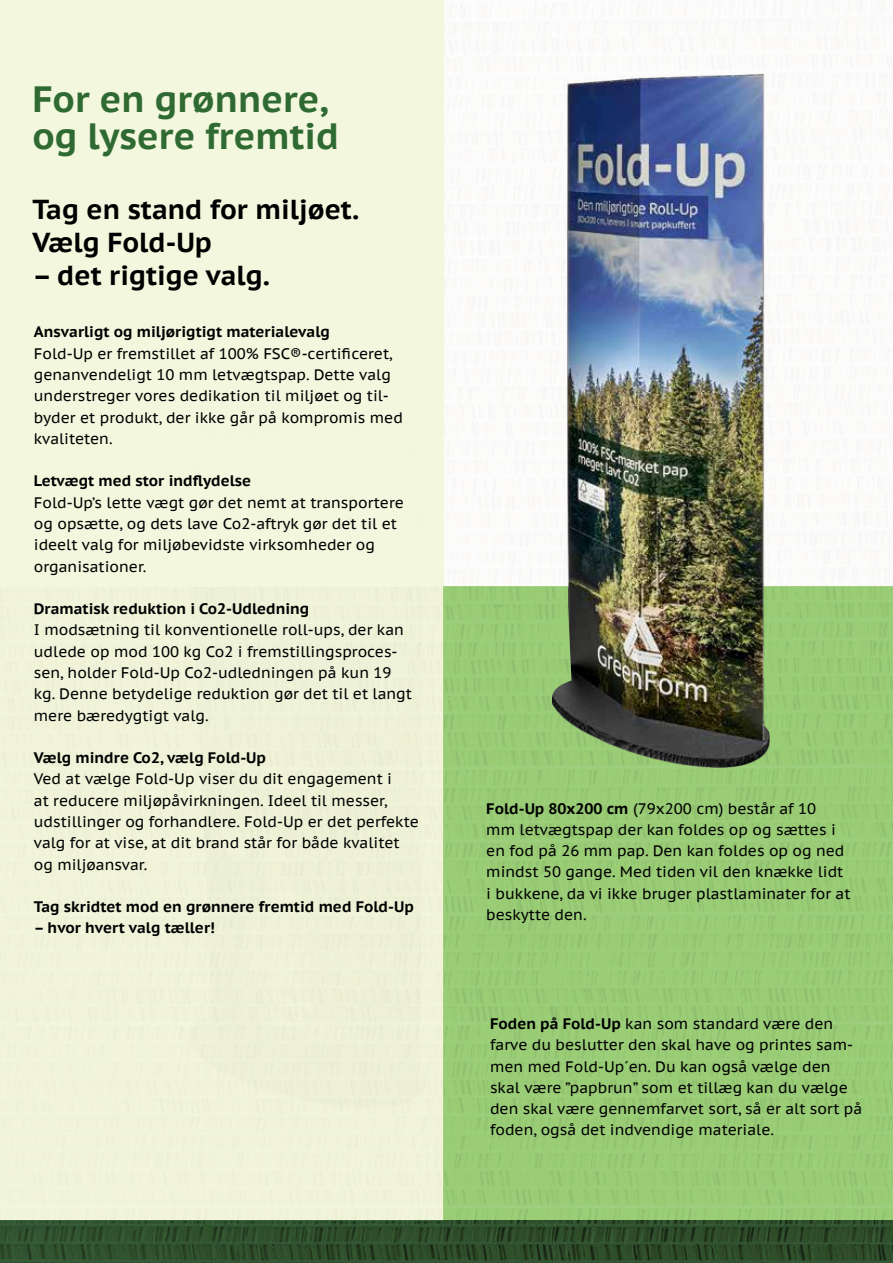
<style>
.page{position:relative;width:893px;height:1263px;background:#fff}
.page>*{position:absolute;margin:0;border:0;box-sizing:border-box;transform-origin:0 0}
.t1{font:700 36.45px/36.5px "PT Sans Caption";color:#2e6a32}
.t2{font:700 27.3px/33.5px "PT Sans Caption";color:#000}
.t3{font:15.15px/21.3px "PT Sans Caption";color:#000}
.t4{font:700 15.15px "PT Sans Caption";color:#000}
.s1{font-weight:700}
</style>
<div class="page">
<div style="left:0;top:0;width:443px;height:1220px;background:#f3f7dc"></div>
<div style="left:443px;top:587px;width:450px;height:633px;background:#99cd79"></div>
<svg style="left:0;top:1220px;width:893px;height:43px;fill:#2f4e2c"></svg>
<img style="left:547px;top:73px;width:224px;height:695px">
<h1 class="t1" style="left:32px;top:80px;width:308px">For en grønnere, og lysere fremtid</h1>
<h2 class="t2" style="left:32px;top:192px;width:328px">Tag en stand for miljøet.<br>Vælg Fold-Up</h2>
<h2 class="t2" style="left:32px;top:258px;width:238px">– det rigtige valg.</h2>
<p class="t4" style="left:34px;top:322px;width:297px">Ansvarligt og miljørigtigt materialevalg</p>
<p class="t3" style="left:34px;top:342px;width:371px">Fold-Up er fremstillet af 100% FSC®-certificeret, genanvendeligt 10 mm letvægtspap. Dette valg understreger vores dedikation til miljøet og til&shy;byder et produkt, der ikke går på kompromis med kvaliteten.</p>
<p class="t4" style="left:34px;top:471px;width:219px">Letvægt med stor indflydelse</p>
<p class="t3" style="left:34px;top:491px;width:371px">Fold-Up’s lette vægt gør det nemt at transportere og opsætte, og dets lave Co2-aftryk gør det til et ideelt valg for miljøbevidste virksomheder og organisationer.</p>
<p class="t4" style="left:34px;top:599px;width:277px">Dramatisk reduktion i Co2-Udledning</p>
<p class="t3" style="left:34px;top:619px;width:380px">I modsætning til konventionelle roll-ups, der kan udlede op mod 100 kg Co2 i fremstillingsproces&shy;sen, holder Fold-Up Co2-udledningen på kun 19 kg. Denne betydelige reduktion gør det til et langt mere bæredygtigt valg.</p>
<p class="t4" style="left:34px;top:748px;width:234px">Vælg mindre Co2, vælg Fold-Up</p>
<p class="t3" style="left:34px;top:768px;width:386px">Ved at vælge Fold-Up viser du dit engagement i<br>at reducere miljøpåvirkningen. Ideel til messer, udstillinger og forhandlere. Fold-Up er det perfekte valg for at vise, at dit brand står for både kvalitet og miljøansvar.</p>
<p class="t4" style="left:34px;top:897px;width:381px">Tag skridtet mod en grønnere fremtid med Fold-Up</p>
<p class="t4" style="left:34px;top:918px;width:183px">– hvor hvert valg tæller!</p>
<p class="t3" style="left:486px;top:797px;width:366px"><span class="s1">Fold-Up 80x200 cm</span> (79x200 cm) består af 10<br>mm letvægtspap der kan foldes op og sættes i en fod på 26 mm pap. Den kan foldes op og ned mindst 50 gange. Med tiden vil den knække lidt i bukkene, da vi ikke bruger plastlaminater for at beskytte den.</p>
<p class="t3" style="left:490px;top:1013px;width:374px"><span class="s1">Foden på Fold-Up</span> kan som standard være den farve du beslutter den skal have og printes sam&shy;men med Fold-Up´en. Du kan også vælge den skal være ”papbrun” som et tillæg kan du vælge den skal være gennemfarvet sort, så er alt sort på foden, også det indvendige materiale.</p>
</div>
